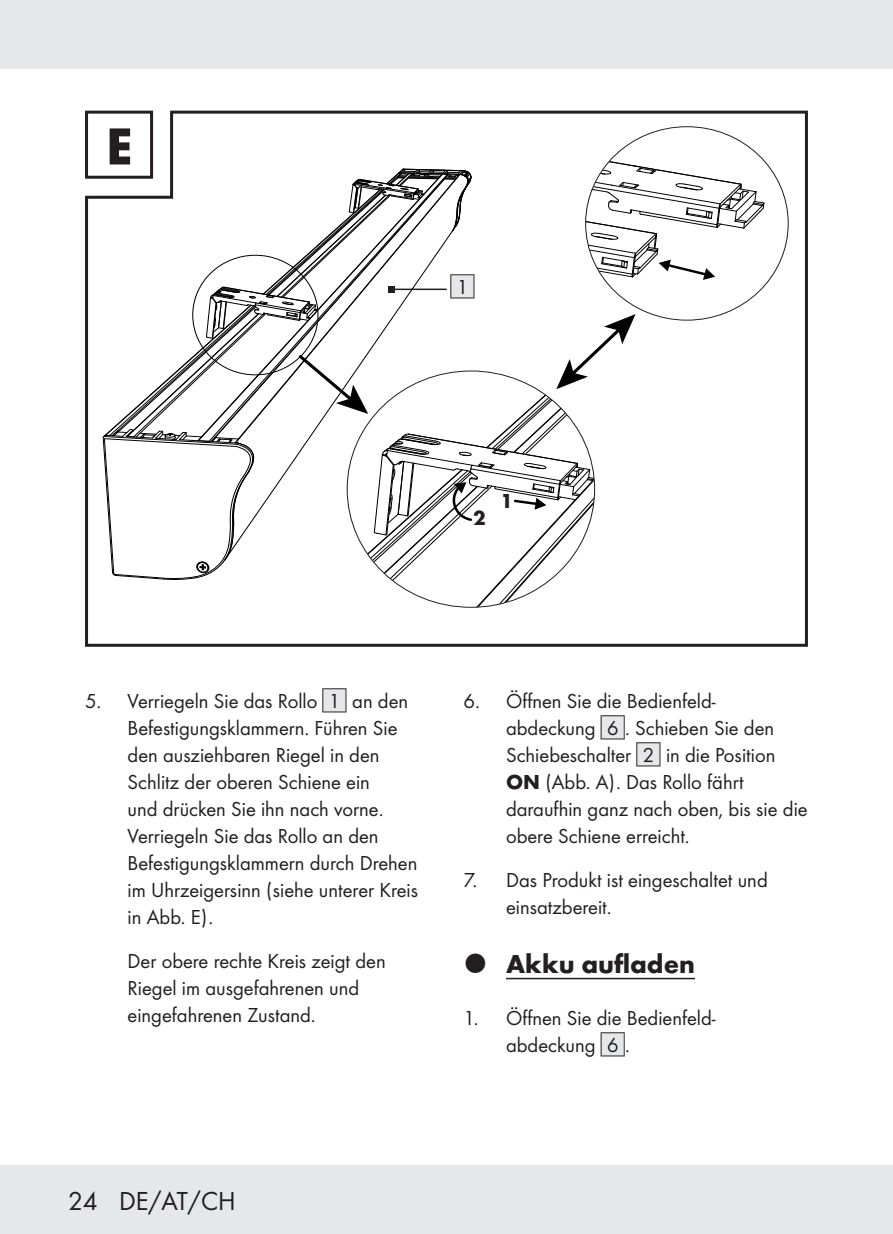
<style>
.page{position:relative;width:893px;height:1234px;background:#fff}
.page>*{position:absolute;margin:0;border:0;box-sizing:border-box;transform-origin:0 0}
.t1{font:700 54px "Futura";color:#231f20}
.t2{font:700 27px "Futura";color:#231f20}
.t3{font:27px "Futura Boo";color:#231f20}
.t4{font:21px/27px "Futura Boo";color:#231f20}
.t5{font:700 21px "Futura";color:#231f20}
.t6{font:18.6px "IMP Lidl Num Box";color:#231f20}
.s1{color:#e6e7e9}
.s2{font-family:"IMP Lidl Num Box";font-size:18.6px;color:#e6e7e9}
.s3{font-family:"IMP Lidl Num Box";font-size:18.6px}
.s4{font-family:"Futura";font-weight:700}
</style>
<div class="page">
<div style="left:0;top:1165px;width:893px;height:68px;background:#e6e7e9"></div>
<div style="left:0;top:0;width:893px;height:68px;background:#e6e7e9"></div>
<svg style="left:85px;top:110px;width:723px;height:537px"></svg>
<div style="left:87px;top:112px;width:65px;height:65px;background:#fff"></div>
<div style="left:85px;top:111px;width:68px;height:68px;border:3px solid #231f20"></div>
<hr style="left:506px;top:977px;width:189px;height:2px;background:#231f20">
<h1 class="t1" style="left:106px;top:107px;width:28px">E</h1>
<p class="t6" style="left:450px;top:274px;width:26px"><span class="s1">[</span>1]</p>
<p class="t5" style="left:473px;top:503px;width:14px">2</p>
<p class="t5" style="left:501px;top:485px;width:14px">1</p>
<p class="t4" style="left:128px;top:686px;width:292px;text-indent:-43px">5. Verriegeln Sie das Rollo <span class="s2">[</span><span class="s3">1]</span> an den<br>Befestigungsklammern. Führen Sie den ausziehbaren Riegel in den<br>Schlitz der oberen Schiene ein<br>und drücken Sie ihn nach vorne.<br>Verriegeln Sie das Rollo an den<br>Befestigungsklammern durch Drehen im Uhrzeigersinn (siehe unterer Kreis in Abb. E).</p>
<p class="t4" style="left:128px;top:946px;width:260px">Der obere rechte Kreis zeigt den<br>Riegel im ausgefahrenen und eingefahrenen Zustand.</p>
<p class="t4" style="left:506px;top:686px;width:303px;text-indent:-43px">6. Öffnen Sie die Bedienfeld&shy;abdeckung <span class="s2">[</span><span class="s3">6]</span>. Schieben Sie den<br>Schiebeschalter <span class="s2">[</span><span class="s3">2]</span> in die Position<br><span class="s4">ON</span> (Abb. A). Das Rollo fährt daraufhin ganz nach oben, bis sie die obere Schiene erreicht.</p>
<p class="t4" style="left:506px;top:865px;width:263px;text-indent:-43px">7. Das Produkt ist eingeschaltet und einsatzbereit.</p>
<p class="t2" style="left:506px;top:943px;width:190px">Akku aufladen</p>
<p class="t4" style="left:506px;top:1003px;width:211px;text-indent:-43px">1. Öffnen Sie die Bedienfeld&shy;abdeckung <span class="s2">[</span><span class="s3">6]</span>.</p>
<p class="t3" style="left:68px;top:1181px;width:169px">24 DE/AT/CH</p>
</div>
